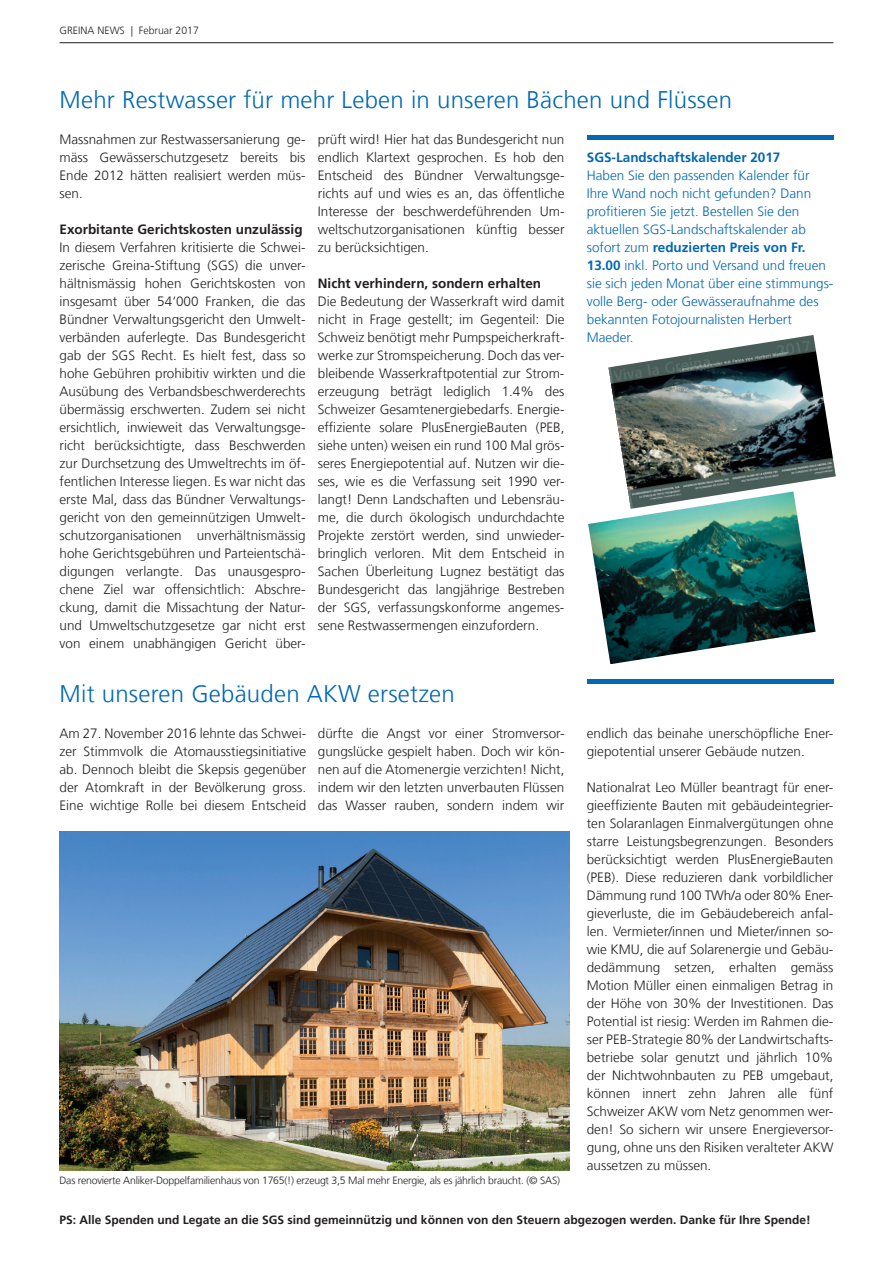
<style>
.page{position:relative;width:893px;height:1263px;background:#fff}
.page>*{position:absolute;margin:0;border:0;box-sizing:border-box;transform-origin:0 0}
.t1{font:300 24px "Frutiger LT Com";letter-spacing:.01em;color:#0168b3}
.t2{font:300 13.5px/18px "Frutiger LT Com";color:#231f20;text-align:justify}
.t3{font:300 13.5px/18px "Frutiger LT Com";color:#0168b3}
.t4{font:700 13.5px "Frutiger LT Com";color:#231f20}
.t5{font:700 13.5px "Frutiger LT Com";color:#0168b3}
.t6{font:700 12px "Frutiger LT Com";color:#231f20}
.t7{font:300 10.5px "Frutiger LT Com";letter-spacing:-.02em;color:#231f20}
.t8{font:300 10.5px "Frutiger LT Com";color:#231f20}
.s1{font-weight:700}
</style>
<div class="page">
<hr style="left:60px;top:42px;width:773px;height:1px;background:#231f20">
<hr style="left:587px;top:135px;width:246px;height:4px;background:#0168b3">
<div style="left:587px;top:679px;width:246px;height:5px;background:#0168b3"></div>
<img style="left:588px;top:509px;width:228px;height:155px">
<img style="left:608px;top:335px;width:228px;height:174px">
<img style="left:60px;top:831px;width:510px;height:339px">
<p class="t8" style="left:60px;top:24px;width:141px">GREINA NEWS | Februar 2017</p>
<h1 class="t1" style="left:60px;top:86px;width:674px">Mehr Restwasser für mehr Leben in unseren Bächen und Flüssen</h1>
<p class="t2" style="left:318px;top:131px;width:248px">prüft wird! Hier hat das Bundesgericht nun endlich Klartext gesprochen. Es hob den Entscheid des Bündner Verwaltungsge&shy;richts auf und wies es an, das öffentliche Interesse der beschwerdeführenden Um&shy;weltschutzorganisationen künftig besser zu berücksichtigen.</p>
<p class="t4" style="left:318px;top:276px;width:225px">Nicht verhindern, sondern erhalten</p>
<p class="t2" style="left:318px;top:293px;width:248px">Die Bedeutung der Wasserkraft wird damit nicht in Frage gestellt; im Gegenteil: Die Schweiz benötigt mehr Pumpspeicherkraft&shy;werke zur Stromspeicherung. Doch das ver&shy;bleibende Wasserkraftpotential zur Strom&shy;erzeugung beträgt lediglich 1.4% des Schweizer Gesamtenergiebedarfs. Energie&shy;effiziente solare PlusEnergieBauten (PEB, siehe unten) weisen ein rund 100 Mal grös&shy;seres Energiepotential auf. Nutzen wir die&shy;ses, wie es die Verfassung seit 1990 ver&shy;langt! Denn Landschaften und Lebensräu&shy;me, die durch ökologisch undurchdachte Projekte zerstört werden, sind unwieder&shy;bringlich verloren. Mit dem Entscheid in Sachen Überleitung Lugnez bestätigt das Bundesgericht das langjährige Bestreben der SGS, verfassungskonforme angemes&shy;sene Restwassermengen einzufordern.</p>
<p class="t2" style="left:60px;top:131px;width:247px">Massnahmen zur Restwassersanierung ge&shy;mäss Gewässerschutzgesetz bereits bis Ende 2012 hätten realisiert werden müs&shy;sen.</p>
<p class="t4" style="left:60px;top:222px;width:245px">Exorbitante Gerichtskosten unzulässig</p>
<p class="t2" style="left:60px;top:239px;width:248px">In diesem Verfahren kritisierte die Schwei&shy;zerische Greina-Stiftung (SGS) die unver&shy;hältnismässig hohen Gerichtskosten von insgesamt über 54‘000 Franken, die das Bündner Verwaltungsgericht den Umwelt&shy;verbänden auferlegte. Das Bundesgericht gab der SGS Recht. Es hielt fest, dass so hohe Gebühren prohibitiv wirkten und die Ausübung des Verbandsbeschwerderechts übermässig erschwerten. Zudem sei nicht ersichtlich, inwieweit das Verwaltungsge&shy;richt berücksichtigte, dass Beschwerden zur Durchsetzung des Umweltrechts im öf&shy;fentlichen Interesse liegen. Es war nicht das erste Mal, dass das Bündner Verwaltungs&shy;gericht von den gemeinnützigen Umwelt&shy;schutzorganisationen unverhältnismässig hohe Gerichtsgebühren und Parteientschä&shy;digungen verlangte. Das unausgespro&shy;chene Ziel war offensichtlich: Abschre&shy;ckung, damit die Missachtung der Natur&shy;und Umweltschutzgesetze gar nicht erst von einem unabhängigen Gericht über-</p>
<h1 class="t1" style="left:60px;top:680px;width:397px">Mit unseren Gebäuden AKW ersetzen</h1>
<p class="t2" style="left:60px;top:725px;width:248px">Am 27. November 2016 lehnte das Schwei&shy;zer Stimmvolk die Atomausstiegsinitiative ab. Dennoch bleibt die Skepsis gegenüber der Atomkraft in der Bevölkerung gross.<br>Eine wichtige Rolle bei diesem Entscheid</p>
<p class="t2" style="left:318px;top:725px;width:248px">dürfte die Angst vor einer Stromversor&shy;gungslücke gespielt haben. Doch wir kön&shy;nen auf die Atomenergie verzichten! Nicht, indem wir den letzten unverbauten Flüssen das Wasser rauben, sondern indem wir</p>
<p class="t2" style="left:587px;top:725px;width:248px">endlich das beinahe unerschöpfliche Ener&shy;giepotential unserer Gebäude nutzen.</p>
<p class="t5" style="left:587px;top:150px;width:195px">SGS-Landschaftskalender 2017</p>
<p class="t3" style="left:587px;top:167px;width:248px">Haben Sie den passenden Kalender für Ihre Wand noch nicht gefunden? Dann profitieren Sie jetzt. Bestellen Sie den aktuellen SGS-Landschaftskalender ab sofort zum <span class="s1">reduzierten Preis von Fr.<br>13.00</span> inkl. Porto und Versand und freuen sie sich jeden Monat über eine stimmungs&shy;volle Berg- oder Gewässeraufnahme des bekannten Fotojournalisten Herbert Maeder.</p>
<p class="t2" style="left:587px;top:779px;width:248px">Nationalrat Leo Müller beantragt für ener&shy;gieeffiziente Bauten mit gebäudeintegrier&shy;ten Solaranlagen Einmalvergütungen ohne starre Leistungsbegrenzungen. Besonders berücksichtigt werden PlusEnergieBauten (PEB). Diese reduzieren dank vorbildlicher Dämmung rund 100 TWh/a oder 80% Ener&shy;gieverluste, die im Gebäudebereich anfal&shy;len. Vermieter/innen und Mieter/innen so&shy;wie KMU, die auf Solarenergie und Gebäu&shy;dedämmung setzen, erhalten gemäss Motion Müller einen einmaligen Betrag in der Höhe von 30% der Investitionen. Das Potential ist riesig: Werden im Rahmen die&shy;ser PEB-Strategie 80% der Landwirtschafts&shy;betriebe solar genutzt und jährlich 10% der Nichtwohnbauten zu PEB umgebaut, können innert zehn Jahren alle fünf Schweizer AKW vom Netz genommen wer&shy;den! So sichern wir unsere Energieversor&shy;gung, ohne uns den Risiken veralteter AKW aussetzen zu müssen.</p>
<p class="t7" style="left:60px;top:1174px;width:502px">Das renovierte Anliker-Doppelfamilienhaus von 1765(!) erzeugt 3,5 Mal mehr Energie, als es jährlich braucht. (© SAS)</p>
<p class="t6" style="left:60px;top:1213px;width:753px">PS: Alle Spenden und Legate an die SGS sind gemeinnützig und können von den Steuern abgezogen werden. Danke für Ihre Spende!</p>
</div>
